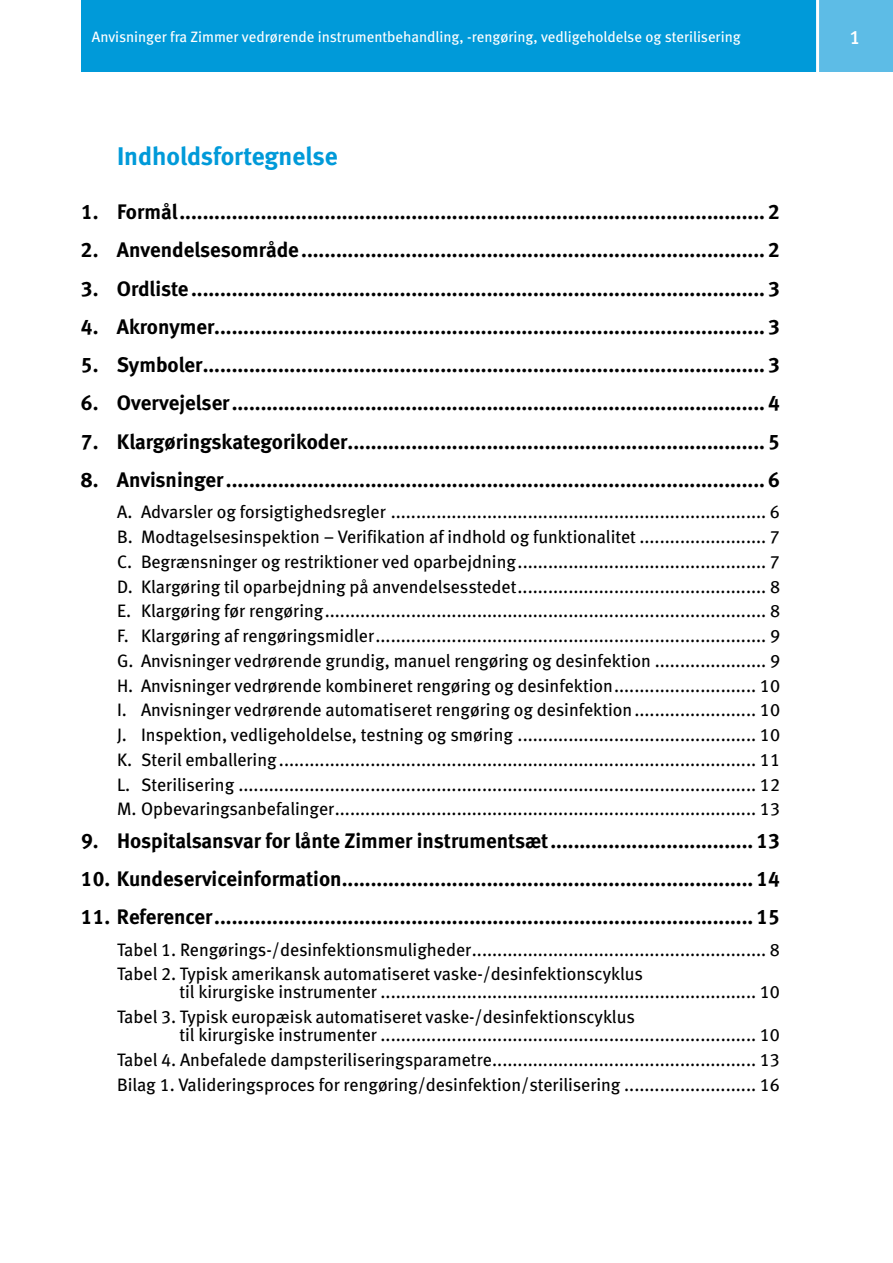
<style>
.page{position:relative;width:893px;height:1263px;background:#fff}
.page>*{position:absolute;margin:0;border:0;box-sizing:border-box;transform-origin:0 0}
.t1{font:25.5px "Meta Bold LF";color:#009ad9}
.t2{font:21px "Meta Bold LF";color:#000}
.t3{font:19.5px "Meta Medium LF";color:#fff}
.t4{font:18px/24.8px "Meta Book LF";color:#000;text-align:justify}
.t5{font:15px "Meta Book LF";color:#fff}
</style>
<div class="page">
<div style="left:81px;top:0;width:737px;height:72px;background:#009ad9"></div>
<div style="left:819px;top:0;width:74px;height:72px;background:#5dbce6"></div>
<hr style="left:816px;top:0;width:3px;height:75px;background:#fff">
<p class="t5" style="left:92px;top:28px;width:650px">Anvisninger fra Zimmer vedrørende instrumentbehandling, -rengøring, vedligeholdelse og sterilisering</p>
<p class="t3" style="left:850px;top:26px;width:12px">1</p>
<h1 class="t1" style="left:117px;top:141px;width:222px">Indholdsfortegnelse</h1>
<p class="t2" style="left:81px;top:199px;width:700px">1. Formål..................................................................................................... 2</p>
<p class="t2" style="left:81px;top:238px;width:701px">2. Anvendelsesområde................................................................................ 2</p>
<p class="t2" style="left:81px;top:276px;width:701px">3. Ordliste ................................................................................................... 3</p>
<p class="t2" style="left:81px;top:314px;width:701px">4. Akronymer............................................................................................... 3</p>
<p class="t2" style="left:81px;top:352px;width:701px">5. Symboler................................................................................................. 3</p>
<p class="t2" style="left:81px;top:390px;width:701px">6. Overvejelser............................................................................................ 4</p>
<p class="t2" style="left:81px;top:429px;width:701px">7. Klargøringskategorikoder........................................................................ 5</p>
<p class="t2" style="left:81px;top:467px;width:701px">8. Anvisninger............................................................................................. 6</p>
<p class="t4" style="left:117px;top:499px;width:665px">A. Advarsler og forsigtighedsregler .......................................................................... 6<br>B. Modtagelsesinspektion – Verifikation af indhold og funktionalitet ......................... 7<br>C. Begrænsninger og restriktioner ved oparbejdning................................................. 7<br>D. Klargøring til oparbejdning på anvendelsesstedet................................................. 8<br>E. Klargøring før rengøring....................................................................................... 8<br>F. Klargøring af rengøringsmidler............................................................................. 9<br>G. Anvisninger vedrørende grundig, manuel rengøring og desinfektion ...................... 9<br>H. Anvisninger vedrørende kombineret rengøring og desinfektion............................ 10<br>I. Anvisninger vedrørende automatiseret rengøring og desinfektion........................ 10<br>J. Inspektion, vedligeholdelse, testning og smøring ............................................... 10<br>K. Steril emballering.............................................................................................. 11<br>L. Sterilisering ...................................................................................................... 12<br>M. Opbevaringsanbefalinger................................................................................... 13</p>
<p class="t2" style="left:81px;top:828px;width:700px">9. Hospitalsansvar for lånte Zimmer instrumentsæt................................... 13</p>
<p class="t2" style="left:81px;top:866px;width:701px">10. Kundeserviceinformation....................................................................... 14</p>
<p class="t2" style="left:81px;top:904px;width:701px">11. Referencer............................................................................................. 15</p>
<p class="t4" style="left:117px;top:937px;width:664px">Tabel 1. Rengørings-/desinfektionsmuligheder.......................................................... 8<br>Tabel 2. Typisk amerikansk automatiseret vaske-/desinfektionscyklus</p>
<p class="t4" style="left:117px;top:979px;width:664px;text-indent:63px">til kirurgiske instrumenter .......................................................................... 10<br>Tabel 3. Typisk europæisk automatiseret vaske-/desinfektionscyklus</p>
<p class="t4" style="left:117px;top:1022px;width:664px;text-indent:63px">til kirurgiske instrumenter .......................................................................... 10<br>Tabel 4. Anbefalede dampsteriliseringsparametre.................................................... 13<br>Bilag 1. Valideringsproces for rengøring/desinfektion/sterilisering .......................... 16</p>
</div>
